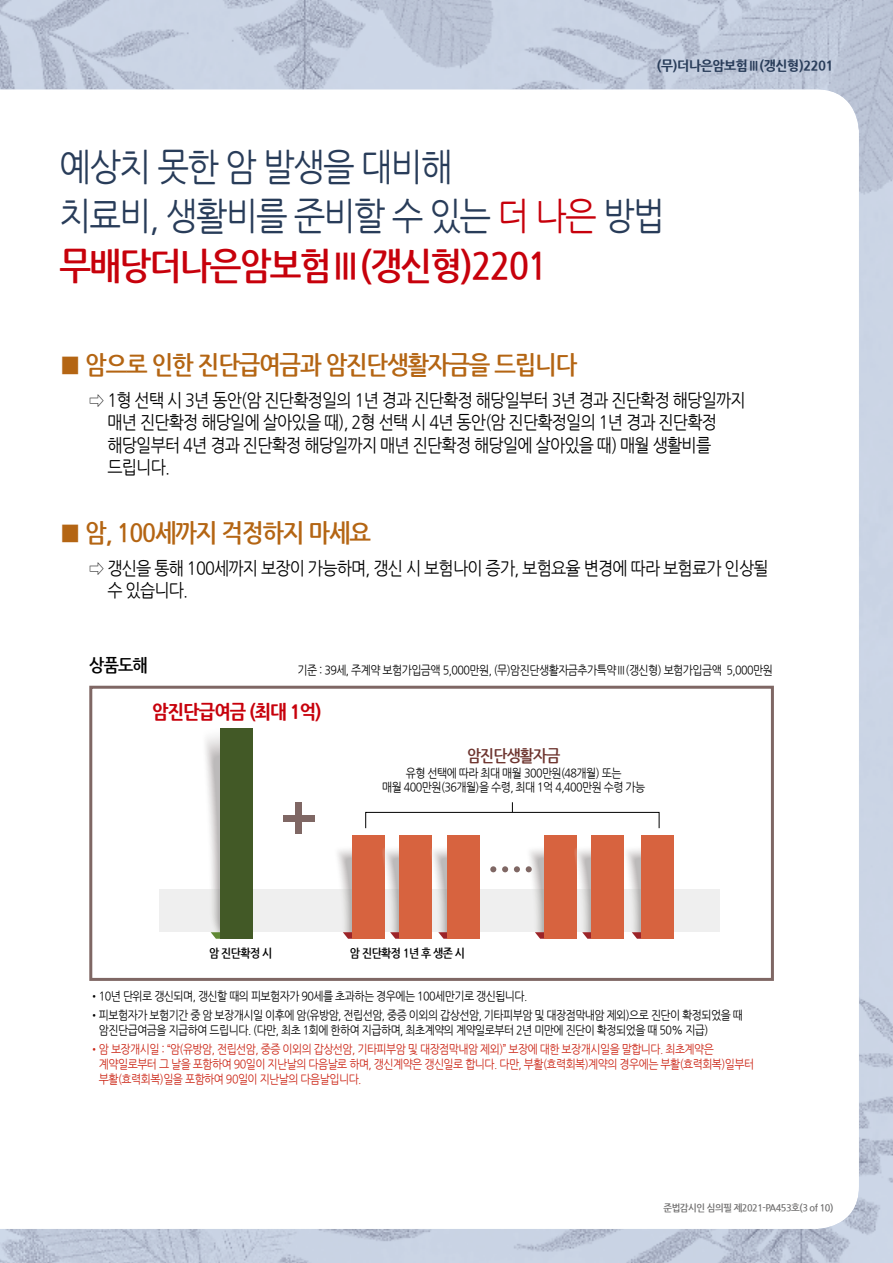
<style>
.page{position:relative;width:893px;height:1263px;background:#fff}
.page>*{position:absolute;margin:0;border:0;box-sizing:border-box;transform-origin:0 0}
.t1{font:37.5px/49.5px "Nanum Gothic";letter-spacing:-.05em;color:#283c59;scale:.9 1}
.t2{font:700 25.5px "Nanum Gothic";letter-spacing:-.05em;color:#b46513;scale:.9 1}
.t3{font:800 19.35px "Nanum Gothic";letter-spacing:-.05em;color:#c7000b;scale:.9 1}
.t4{font:18px/22.5px "Nanum Gothic";letter-spacing:-.05em;color:#000;scale:.9 1}
.t5{font:700 18px "Nanum Gothic";color:#000;scale:.9 1}
.t6{font:700 16.5px "Nanum Gothic";letter-spacing:-.05em;color:#6d342e;scale:.9 1}
.t7{font:800 13.5px "Nanum Gothic";letter-spacing:-.025em;color:#283c59;scale:.95 1}
.t8{font:12px/15px "Nanum Gothic";letter-spacing:-.05em;color:#000;scale:.9 1}
.t9{font:12px/15px "Nanum Gothic";letter-spacing:-.05em;color:#cb2414;scale:.9 1}
.t10{font:700 12px "Nanum Gothic";letter-spacing:-.05em;color:#000;scale:.9 1}
.t11{font:700 9.75px "Nanum Gothic";letter-spacing:-.05em;color:#727171;scale:.95 1}
.s1{color:#c7000b}
.s2{font-weight:700;color:#c7000b}
</style>
<div class="page">
<img style="left:0;top:0;width:893px;height:1263px">
<div style="left:89px;top:686px;width:685px;height:295px;border:3px solid #7f6764"></div>
<div style="left:181px;top:947px;width:120px;height:30px;background:#fff"></div>
<div style="left:350px;top:947px;width:120px;height:30px;background:#fff"></div>
<div style="left:159px;top:889px;width:560px;height:42px;background:#efefef"></div>
<div style="left:352px;top:835px;width:32px;height:104px;background:#d7633f"></div>
<div style="left:399px;top:835px;width:32px;height:104px;background:#d7633f"></div>
<svg style="left:335px;top:845px;width:113px;height:94px"></svg>
<div style="left:448px;top:835px;width:32px;height:104px;background:#d7633f"></div>
<div style="left:544px;top:835px;width:32px;height:104px;background:#d7633f"></div>
<div style="left:591px;top:835px;width:33px;height:104px;background:#d7633f"></div>
<svg style="left:202px;top:727px;width:43px;height:212px"></svg>
<div style="left:220px;top:729px;width:32px;height:210px;background:#425926"></div>
<svg style="left:624px;top:845px;width:17px;height:94px"></svg>
<div style="left:641px;top:835px;width:32px;height:104px;background:#d7633f"></div>
<div style="left:296px;top:802px;width:6px;height:32px;background:#7f6764"></div>
<div style="left:283px;top:815px;width:32px;height:6px;background:#7f6764"></div>
<svg style="left:490px;top:866px;width:6px;height:6px"></svg>
<svg style="left:502px;top:866px;width:6px;height:6px"></svg>
<svg style="left:514px;top:866px;width:6px;height:6px"></svg>
<svg style="left:526px;top:845px;width:65px;height:94px"></svg>
<div style="left:365px;top:812px;width:294px;height:16px;border:1px solid #000"></div>
<p class="t7" style="left:657px;top:59px;width:187px">(무)더나은암보험Ⅲ(갱신형)2201</p>
<h1 class="t1" style="left:60px;top:143px;width:674px">예상치 못한 암 발생을 대비해<br>치료비, 생활비를 준비할 수 있는 <span class="s1">더 나은</span> 방법 <span class="s2">무배당더나은암보험Ⅲ(갱신형)2201</span></h1>
<h2 class="t2" style="left:60px;top:352px;width:577px">■ 암으로 인한 진단급여금과 암진단생활자금을 드립니다</h2>
<h3 class="t4" style="left:107px;top:389px;width:711px;text-indent:-18px">⇨ 1형 선택 시 3년 동안(암 진단확정일의 1년 경과 진단확정 해당일부터 3년 경과 진단확정 해당일까지 매년 진단확정 해당일에 살아있을 때), 2형 선택 시 4년 동안(암 진단확정일의 1년 경과 진단확정 해당일부터 4년 경과 진단확정 해당일까지 매년 진단확정 해당일에 살아있을 때) 매월 생활비를 드립니다.</h3>
<h2 class="t2" style="left:60px;top:521px;width:348px">■ 암, 100세까지 걱정하지 마세요</h2>
<h3 class="t4" style="left:107px;top:557px;width:736px;text-indent:-18px">⇨ 갱신을 통해 100세까지 보장이 가능하며, 갱신 시 보험나이 증가, 보험요율 변경에 따라 보험료가 인상될 수 있습니다.</h3>
<h3 class="t5" style="left:89px;top:656px;width:66px">상품도해</h3>
<p class="t8" style="left:297px;top:663px;width:530px">기준 : 39세, 주계약 보험가입금액 5,000만원, (무)암진단생활자금추가특약Ⅲ(갱신형) 보험가입금액 5,000만원</p>
<h3 class="t3" style="left:152px;top:701px;width:190px">암진단급여금 (최대 1억)</h3>
<h3 class="t6" style="left:467px;top:747px;width:105px">암진단생활자금</h3>
<p class="t8" style="left:382px;top:766px;width:294px;line-height:14.4px;text-align:center">유형 선택에 따라 최대 매월 300만원(48개월) 또는<br>매월 400만원(36개월)을 수령, 최대 1억 4,400만원 수령 가능</p>
<p class="t10" style="left:209px;top:947px;width:72px">암 진단확정 시</p>
<p class="t10" style="left:350px;top:947px;width:129px">암 진단확정 1년 후 생존 시</p>
<p class="t8" style="left:89px;top:989px;width:488px">•10년 단위로 갱신되며, 갱신할 때의 피보험자가 90세를 초과하는 경우에는 100세만기로 갱신됩니다.</p>
<p class="t8" style="left:99px;top:1008px;width:717px;text-indent:-10px">•피보험자가 보험기간 중 암 보장개시일 이후에 암(유방암, 전립선암, 중증 이외의 갑상선암, 기타피부암 및 대장점막내암 제외)으로 진단이 확정되었을 때 암진단급여금을 지급하여 드립니다. (다만, 최초 1회에 한하여 지급하며, 최초계약의 계약일로부터 2년 미만에 진단이 확정되었을 때 50% 지급)</p>
<p class="t9" style="left:99px;top:1042px;width:730px;text-indent:-10px">•암 보장개시일 : “암(유방암, 전립선암, 중증 이외의 갑상선암, 기타피부암 및 대장점막내암 제외)” 보장에 대한 보장개시일을 말합니다. 최초계약은 계약일로부터 그 날을 포함하여 90일이 지난날의 다음날로 하며, 갱신계약은 갱신일로 합니다. 다만, 부활(효력회복)계약의 경우에는 부활(효력회복)일부터 부활(효력회복)일을 포함하여 90일이 지난날의 다음날입니다.</p>
<p class="t11" style="left:663px;top:1203px;width:180px">준법감시인 심의필 제2021-PA453호(3 of 10)</p>
</div>
